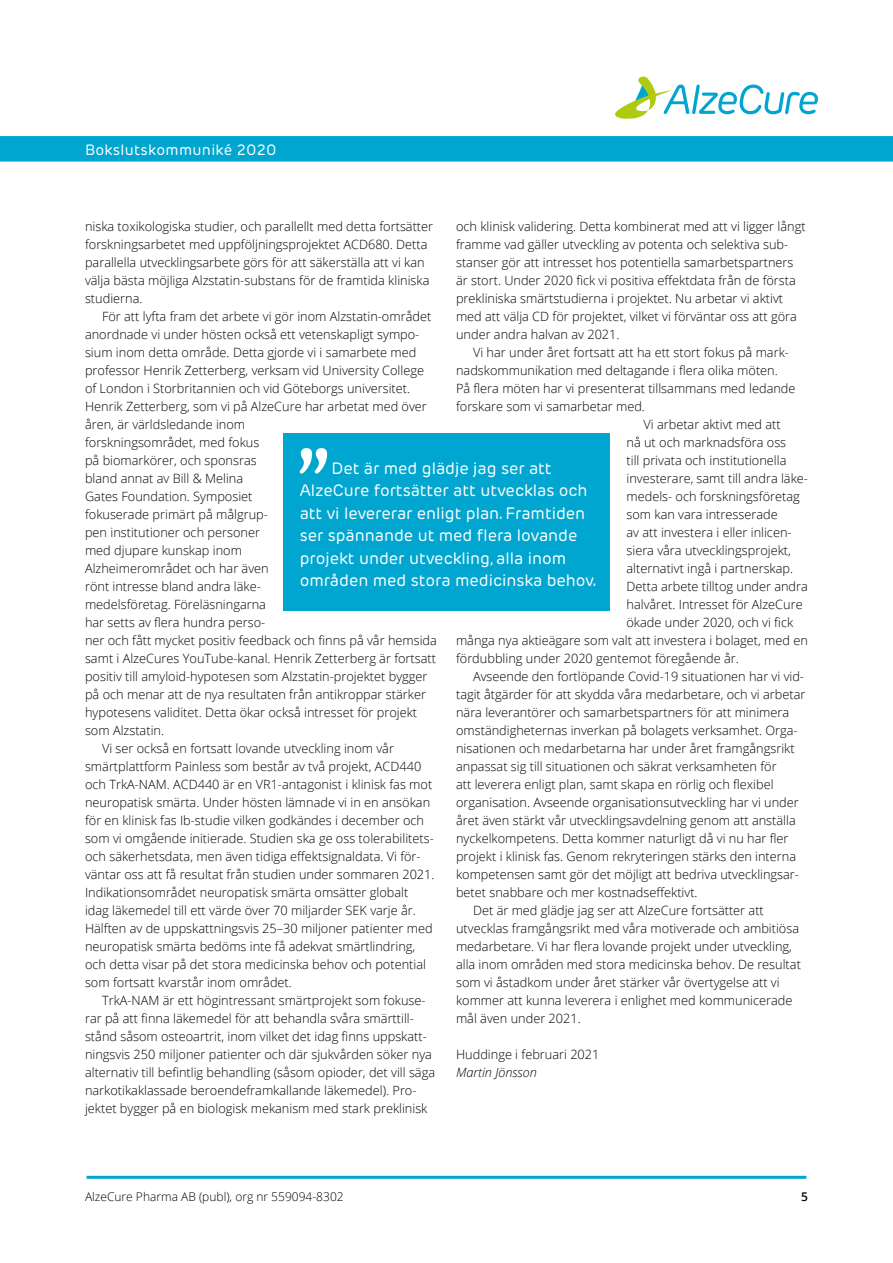
<style>
.page{position:relative;width:893px;height:1263px;background:#fff}
.page>*{position:absolute;margin:0;border:0;box-sizing:border-box;transform-origin:0 0}
.t1{font:16.5px/22.5px "Rubrik New";letter-spacing:-.005em;color:#fff}
.t2{font:15px "Rubrik New";letter-spacing:.02em;color:#fff}
.t3{font:300 12.75px/18px "Open Sans";color:#000}
.t4{font:italic 300 12.75px "Open Sans";color:#000}
.t5{font:300 12px "Open Sans";color:#000}
.t6{font:600 12px "Open Sans";color:#000}
</style>
<div class="page">
<svg style="left:615px;top:77px;width:203px;height:41px"></svg>
<svg style="left:0;top:136px;width:893px;height:26px;background:#04a7d0"></svg>
<hr style="left:87px;top:1176px;width:719px;height:3px;background:#00a6d0">
<div style="left:283px;top:434px;width:326px;height:177px;background:#00a6d0"></div>
<svg style="left:300px;top:448px;width:27px;height:26px"></svg>
<p class="t2" style="left:85px;top:140px;width:193px">Bokslutskommuniké 2020</p>
<p class="t3" style="left:456px;top:217px;width:351px">och klinisk validering. Detta kombinerat med att vi ligger långt framme vad gäller utveckling av potenta och selektiva sub&shy;stanser gör att intresset hos potentiella samarbetspartners är stort. Under 2020 fick vi positiva effektdata från de första prekliniska smärtstudierna i projektet. Nu arbetar vi aktivt med att välja CD för projektet, vilket vi förväntar oss att göra under andra halvan av 2021.</p>
<p class="t3" style="left:473px;top:343px;width:317px">Vi har under året fortsatt att ha ett stort fokus på mark-</p>
<p class="t3" style="left:456px;top:361px;width:323px">nadskommunikation med deltagande i flera olika möten.</p>
<p class="t3" style="left:456px;top:379px;width:341px">På flera möten har vi presenterat tillsammans med ledande</p>
<p class="t3" style="left:456px;top:397px;width:190px">forskare som vi samarbetar med.</p>
<p class="t3" style="left:643px;top:415px;width:139px">Vi arbetar aktivt med att</p>
<p class="t3" style="left:626px;top:433px;width:161px">nå ut och marknadsföra oss</p>
<p class="t3" style="left:626px;top:451px;width:161px">till privata och institutionella</p>
<p class="t3" style="left:626px;top:469px;width:182px">investerare, samt till andra läke-</p>
<p class="t3" style="left:626px;top:487px;width:175px">medels- och forskningsföretag</p>
<p class="t3" style="left:626px;top:505px;width:153px">som kan vara intresserade</p>
<p class="t3" style="left:626px;top:523px;width:167px">av att investera i eller inlicen-</p>
<p class="t3" style="left:626px;top:541px;width:166px">siera våra utvecklingsprojekt,</p>
<p class="t3" style="left:626px;top:559px;width:168px">alternativt ingå i partnerskap.</p>
<p class="t3" style="left:626px;top:577px;width:183px">Detta arbete tilltog under andra</p>
<p class="t3" style="left:626px;top:595px;width:178px">halvåret. Intresset för AlzeCure</p>
<p class="t3" style="left:626px;top:613px;width:168px">ökade under 2020, och vi fick</p>
<p class="t3" style="left:456px;top:631px;width:353px">många nya aktieägare som valt att investera i bolaget, med en</p>
<p class="t3" style="left:456px;top:649px;width:284px">fördubbling under 2020 gentemot föregående år.</p>
<p class="t3" style="left:473px;top:667px;width:332px">Avseende den fortlöpande Covid-19 situationen har vi vid-</p>
<p class="t3" style="left:456px;top:685px;width:351px">tagit åtgärder för att skydda våra medarbetare, och vi arbetar</p>
<p class="t3" style="left:456px;top:703px;width:335px">nära leverantörer och samarbetspartners för att minimera</p>
<p class="t3" style="left:456px;top:721px;width:343px">omständigheternas inverkan på bolagets verksamhet. Orga-</p>
<p class="t3" style="left:456px;top:739px;width:340px">nisationen och medarbetarna har under året framgångsrikt</p>
<p class="t3" style="left:456px;top:757px;width:322px">anpassat sig till situationen och säkrat verksamheten för</p>
<p class="t3" style="left:456px;top:775px;width:319px">att leverera enligt plan, samt skapa en rörlig och flexibel</p>
<p class="t3" style="left:456px;top:793px;width:344px">organisation. Avseende organisationsutveckling har vi under</p>
<p class="t3" style="left:456px;top:811px;width:341px">året även stärkt vår utvecklingsavdelning genom att anställa</p>
<p class="t3" style="left:456px;top:829px;width:334px">nyckelkompetens. Detta kommer naturligt då vi nu har fler</p>
<p class="t3" style="left:456px;top:847px;width:342px">projekt i klinisk fas. Genom rekryteringen stärks den interna</p>
<p class="t3" style="left:456px;top:865px;width:344px">kompetensen samt gör det möjligt att bedriva utvecklingsar-</p>
<p class="t3" style="left:456px;top:883px;width:243px">betet snabbare och mer kostnadseffektivt.</p>
<p class="t3" style="left:473px;top:901px;width:292px">Det är med glädje jag ser att AlzeCure fortsätter att</p>
<p class="t3" style="left:456px;top:919px;width:345px">utvecklas framgångsrikt med våra motiverade och ambitiösa</p>
<p class="t3" style="left:456px;top:937px;width:337px">medarbetare. Vi har flera lovande projekt under utveckling,</p>
<p class="t3" style="left:456px;top:955px;width:346px">alla inom områden med stora medicinska behov. De resultat</p>
<p class="t3" style="left:456px;top:973px;width:325px">som vi åstadkom under året stärker vår övertygelse att vi</p>
<p class="t3" style="left:456px;top:991px;width:338px">kommer att kunna leverera i enlighet med kommunicerade</p>
<p class="t3" style="left:456px;top:1009px;width:126px">mål även under 2021.</p>
<p class="t3" style="left:456px;top:1045px;width:145px">Huddinge i februari 2021</p>
<p class="t4" style="left:456px;top:1064px;width:82px">Martin Jönsson</p>
<p class="t3" style="left:85px;top:217px;width:350px">niska toxikologiska studier, och parallellt med detta fortsätter forskningsarbetet med uppföljningsprojektet ACD680. Detta parallella utvecklingsarbete görs för att säkerställa att vi kan välja bästa möjliga Alzstatin-substans för de framtida kliniska studierna.</p>
<p class="t3" style="left:102px;top:307px;width:331px">För att lyfta fram det arbete vi gör inom Alzstatin-området</p>
<p class="t3" style="left:85px;top:325px;width:336px">anordnade vi under hösten också ett vetenskapligt sympo-</p>
<p class="t3" style="left:85px;top:343px;width:333px">sium inom detta område. Detta gjorde vi i samarbete med</p>
<p class="t3" style="left:85px;top:361px;width:340px">professor Henrik Zetterberg, verksam vid University College</p>
<p class="t3" style="left:85px;top:379px;width:327px">of London i Storbritannien och vid Göteborgs universitet.</p>
<p class="t3" style="left:85px;top:397px;width:343px">Henrik Zetterberg, som vi på AlzeCure har arbetat med över</p>
<p class="t3" style="left:85px;top:415px;width:162px">åren, är världsledande inom</p>
<p class="t3" style="left:85px;top:433px;width:176px">forskningsområdet, med fokus</p>
<p class="t3" style="left:85px;top:451px;width:173px">på biomarkörer, och sponsras</p>
<p class="t3" style="left:85px;top:469px;width:160px">bland annat av Bill &amp; Melina</p>
<p class="t3" style="left:85px;top:487px;width:169px">Gates Foundation. Symposiet</p>
<p class="t3" style="left:85px;top:505px;width:184px">fokuserade primärt på målgrup-</p>
<p class="t3" style="left:85px;top:523px;width:176px">pen institutioner och personer</p>
<p class="t3" style="left:85px;top:541px;width:158px">med djupare kunskap inom</p>
<p class="t3" style="left:85px;top:559px;width:185px">Alzheimerområdet och har även</p>
<p class="t3" style="left:85px;top:577px;width:177px">rönt intresse bland andra läke-</p>
<p class="t3" style="left:85px;top:595px;width:182px">medelsföretag. Föreläsningarna</p>
<p class="t3" style="left:85px;top:613px;width:182px">har setts av flera hundra perso-</p>
<p class="t3" style="left:85px;top:631px;width:353px">ner och fått mycket positiv feedback och finns på vår hemsida</p>
<p class="t3" style="left:85px;top:649px;width:353px">samt i AlzeCures YouTube-kanal. Henrik Zetterberg är fortsatt</p>
<p class="t3" style="left:85px;top:667px;width:344px">positiv till amyloid-hypotesen som Alzstatin-projektet bygger</p>
<p class="t3" style="left:85px;top:685px;width:342px">på och menar att de nya resultaten från antikroppar stärker</p>
<p class="t3" style="left:85px;top:703px;width:334px">hypotesens validitet. Detta ökar också intresset för projekt</p>
<p class="t3" style="left:85px;top:721px;width:81px">som Alzstatin.</p>
<p class="t3" style="left:102px;top:739px;width:293px">Vi ser också en fortsatt lovande utveckling inom vår</p>
<p class="t3" style="left:85px;top:757px;width:338px">smärtplattform Painless som består av två projekt, ACD440</p>
<p class="t3" style="left:85px;top:775px;width:349px">och TrkA-NAM. ACD440 är en VR1-antagonist i klinisk fas mot</p>
<p class="t3" style="left:85px;top:793px;width:347px">neuropatisk smärta. Under hösten lämnade vi in en ansökan</p>
<p class="t3" style="left:85px;top:811px;width:341px">för en klinisk fas Ib-studie vilken godkändes i december och</p>
<p class="t3" style="left:85px;top:829px;width:350px">som vi omgående initierade. Studien ska ge oss tolerabilitets-</p>
<p class="t3" style="left:85px;top:847px;width:337px">och säkerhetsdata, men även tidiga effektsignaldata. Vi för-</p>
<p class="t3" style="left:85px;top:865px;width:351px">väntar oss att få resultat från studien under sommaren 2021.</p>
<p class="t3" style="left:85px;top:883px;width:325px">Indikationsområdet neuropatisk smärta omsätter globalt</p>
<p class="t3" style="left:85px;top:901px;width:332px">idag läkemedel till ett värde över 70 miljarder SEK varje år.</p>
<p class="t3" style="left:85px;top:919px;width:349px">Hälften av de uppskattningsvis 25–30 miljoner patienter med</p>
<p class="t3" style="left:85px;top:937px;width:332px">neuropatisk smärta bedöms inte få adekvat smärtlindring,</p>
<p class="t3" style="left:85px;top:955px;width:342px">och detta visar på det stora medicinska behov och potential</p>
<p class="t3" style="left:85px;top:973px;width:208px">som fortsatt kvarstår inom området.</p>
<p class="t3" style="left:102px;top:991px;width:325px">TrkA-NAM är ett högintressant smärtprojekt som fokuse-</p>
<p class="t3" style="left:85px;top:1009px;width:330px">rar på att finna läkemedel för att behandla svåra smärttill-</p>
<p class="t3" style="left:85px;top:1027px;width:343px">stånd såsom osteoartrit, inom vilket det idag finns uppskatt-</p>
<p class="t3" style="left:85px;top:1045px;width:348px">ningsvis 250 miljoner patienter och där sjukvården söker nya</p>
<p class="t3" style="left:85px;top:1063px;width:352px">alternativ till befintlig behandling (såsom opioder, det vill säga</p>
<p class="t3" style="left:85px;top:1081px;width:333px">narkotikaklassade beroendeframkallande läkemedel). Pro-</p>
<p class="t3" style="left:85px;top:1099px;width:344px">jektet bygger på en biologisk mekanism med stark preklinisk</p>
<p class="t1" style="left:300px;top:457px;width:298px;text-indent:32px">Det är med glädje jag ser att AlzeCure fortsätter att utvecklas och att vi levererar enligt plan. Framtiden ser spännande ut med flera lovande projekt under utveckling, alla inom områden med stora medicinska behov.</p>
<p class="t5" style="left:85px;top:1189px;width:260px">AlzeCure Pharma AB (publ), org nr 559094-8302</p>
<p class="t6" style="left:801px;top:1189px;width:8px">5</p>
</div>
